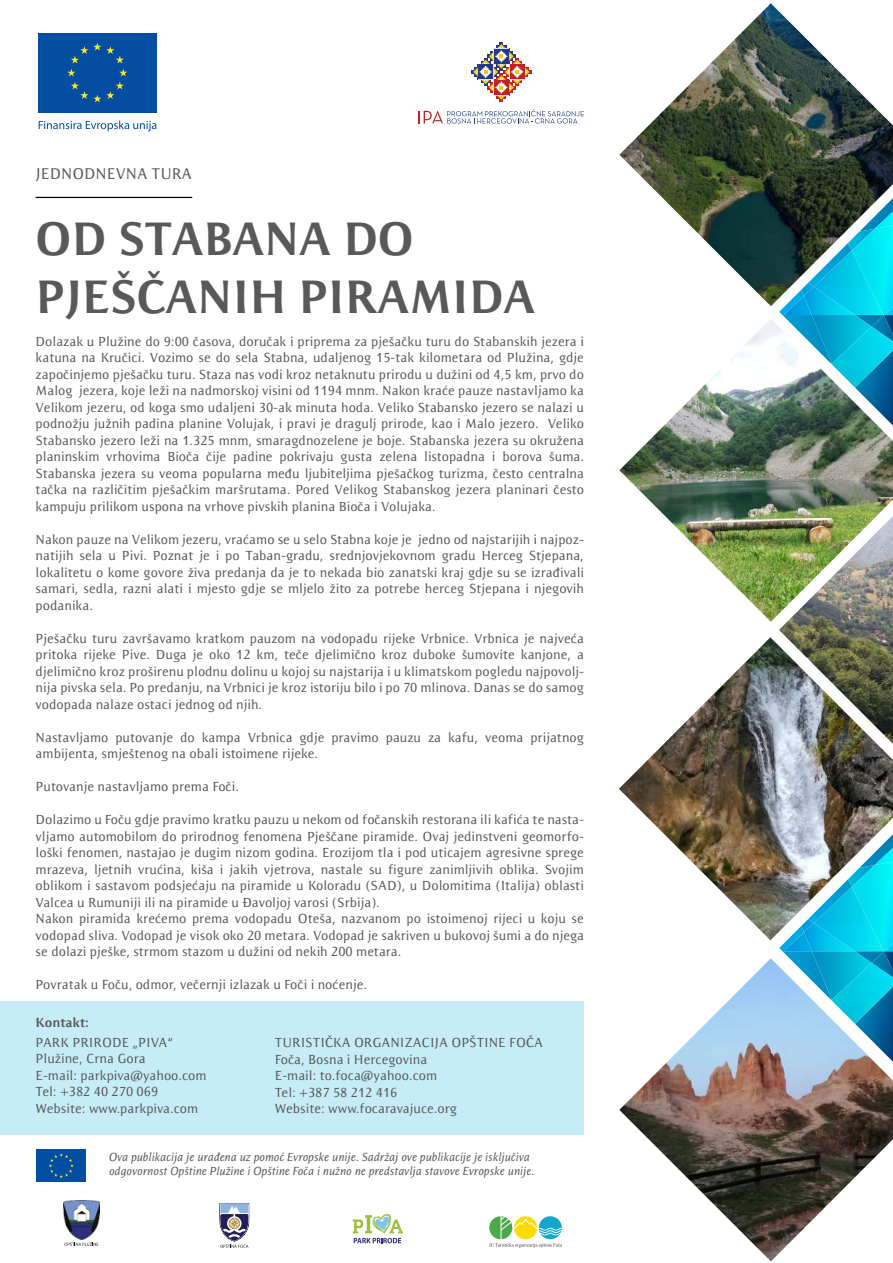
<style>
.page{position:relative;width:893px;height:1263px;background:#fff}
.page>*{position:absolute;margin:0;border:0;box-sizing:border-box;transform-origin:0 0}
.t1{font:700 48.3px/57.9px "Resavska BG Sans";color:#58595b}
.t2{font:15.9px "Resavska BG Sans";color:#58595b}
.t3{font:13.5px/16.5px "Resavska BG Sans";color:#58595b}
.t4{font:700 13.5px "Resavska BG Sans";color:#58595b}
.t5{font:italic 12px/14.4px "Resavska BG Sans";color:#58595b}
</style>
<div class="page">
<div style="left:0;top:1001px;width:584px;height:134px;background:#c6edf7"></div>
<hr style="left:36px;top:197px;width:156px;height:1px;background:#000">
<svg style="left:39px;top:121px;width:117px;height:11px"></svg>
<div style="left:36px;top:31px;width:123px;height:84px;background:linear-gradient(to right,#fff,#fff)"></div>
<div style="left:38px;top:33px;width:119px;height:79px;background:#034ea2"></div>
<svg style="left:71px;top:82px;width:53px;height:20px"></svg>
<svg style="left:67px;top:43px;width:60px;height:33px"></svg>
<svg style="left:353px;top:1214px;width:50px;height:29px"></svg>
<img style="left:64px;top:1200px;width:35px;height:39px">
<svg style="left:64px;top:1242px;width:34px;height:4px"></svg>
<svg style="left:219px;top:1203px;width:30px;height:45px"></svg>
<svg style="left:489px;top:1216px;width:73px;height:31px"></svg>
<svg style="left:472px;top:43px;width:59px;height:58px"></svg>
<svg style="left:419px;top:109px;width:165px;height:15px"></svg>
<img style="left:619px;top:319px;width:274px;height:303px">
<img style="left:619px;top:637px;width:274px;height:303px">
<img style="left:619px;top:958px;width:274px;height:303px">
<img style="left:619px;top:3px;width:274px;height:303px">
<img style="left:831px;top:364px;width:62px;height:62px">
<img style="left:832px;top:364px;width:61px;height:24px">
<svg style="left:779px;top:198px;width:114px;height:166px;background:#30a1b2"></svg>
<img style="left:831px;top:1000px;width:62px;height:62px">
<img style="left:832px;top:1000px;width:61px;height:24px">
<img style="left:779px;top:834px;width:114px;height:166px">
<img style="left:779px;top:516px;width:114px;height:228px">
<svg style="left:36px;top:1149px;width:1px;height:33px"></svg>
<div style="left:37px;top:1149px;width:49px;height:33px;background:#034ea2"></div>
<svg style="left:49px;top:1153px;width:25px;height:25px"></svg>
<p class="t2" style="left:36px;top:164px;width:158px">JEDNODNEVNA TURA</p>
<h1 class="t1" style="left:36px;top:210px;width:501px">OD STABANA DO<br>PJEŠČANIH PIRAMIDA</h1>
<p class="t3" style="left:36px;top:333px;width:550px;text-align:justify">Dolazak u Plužine do 9:00 časova, doručak i priprema za pješačku turu do Stabanskih jezera i katuna na Kručici. Vozimo se do sela Stabna, udaljenog 15-tak kilometara od Plužina, gdje započinjemo pješačku turu. Staza nas vodi kroz netaknutu prirodu u dužini od 4,5 km, prvo do Malog jezera, koje leži na nadmorskoj visini od 1194 mnm. Nakon kraće pauze nastavljamo ka Velikom jezeru, od koga smo udaljeni 30-ak minuta hoda. Veliko Stabansko jezero se nalazi u podnožju južnih padina planine Volujak, i pravi je dragulj prirode, kao i Malo jezero. Veliko Stabansko jezero leži na 1.325 mnm, smaragdnozelene je boje. Stabanska jezera su okružena planinskim vrhovima Bioča čije padine pokrivaju gusta zelena listopadna i borova šuma.<br>Stabanska jezera su veoma popularna među ljubiteljima pješačkog turizma, često centralna tačka na različitim pješačkim maršrutama. Pored Velikog Stabanskog jezera planinari često kampuju prilikom uspona na vrhove pivskih planina Bioča i Volujaka.</p>
<p class="t3" style="left:36px;top:531px;width:550px;text-align:justify">Nakon pauze na Velikom jezeru, vraćamo se u selo Stabna koje je jedno od najstarijih i najpoz&shy;natijih sela u Pivi. Poznat je i po Taban-gradu, srednjovjekovnom gradu Herceg Stjepana, lokalitetu o kome govore živa predanja da je to nekada bio zanatski kraj gdje su se izrađivali samari, sedla, razni alati i mjesto gdje se mljelo žito za potrebe herceg Stjepana i njegovih podanika.</p>
<p class="t3" style="left:36px;top:630px;width:550px;text-align:justify">Pješačku turu završavamo kratkom pauzom na vodopadu rijeke Vrbnice. Vrbnica je najveća pritoka rijeke Pive. Duga je oko 12 km, teče djelimično kroz duboke šumovite kanjone, a djelimično kroz proširenu plodnu dolinu u kojoj su najstarija i u klimatskom pogledu najpovolj&shy;nija pivska sela. Po predanju, na Vrbnici je kroz istoriju bilo i po 70 mlinova. Danas se do samog vodopada nalaze ostaci jednog od njih.</p>
<p class="t3" style="left:36px;top:729px;width:550px">Nastavljamo putovanje do kampa Vrbnica gdje pravimo pauzu za kafu, veoma prijatnog ambijenta, smještenog na obali istoimene rijeke.</p>
<p class="t3" style="left:36px;top:778px;width:205px">Putovanje nastavljamo prema Foči.</p>
<p class="t3" style="left:36px;top:811px;width:550px">Dolazimo u Foču gdje pravimo kratku pauzu u nekom od fočanskih restorana ili kafića te nasta&shy;vljamo automobilom do prirodnog fenomena Pješčane piramide. Ovaj jedinstveni geomorfo&shy;loški fenomen, nastajao je dugim nizom godina. Erozijom tla i pod uticajem agresivne sprege mrazeva, ljetnih vrućina, kiša i jakih vjetrova, nastale su figure zanimljivih oblika. Svojim oblikom i sastavom podsjećaju na piramide u Koloradu (SAD), u Dolomitima (Italija) oblasti Valcea u Rumuniji ili na piramide u Đavoljoj varosi (Srbija).<br>Nakon piramida krećemo prema vodopadu Oteša, nazvanom po istoimenoj rijeci u koju se vodopad sliva. Vodopad je visok oko 20 metara. Vodopad je sakriven u bukovoj šumi a do njega se dolazi pješke, strmom stazom u dužini od nekih 200 metara.</p>
<p class="t3" style="left:36px;top:976px;width:333px">Povratak u Foču, odmor, večernji izlazak u Foči i noćenje.</p>
<p class="t4" style="left:36px;top:1014px;width:55px">Kontakt:</p>
<p class="t3" style="left:36px;top:1034px;width:173px">PARK PRIRODE „PIVA“<br>Plužine, Crna Gora<br>E-mail: parkpiva@yahoo.com<br>Tel: +382 40 270 069<br>Website: www.parkpiva.com</p>
<p class="t3" style="left:275px;top:1034px;width:270px">TURISTIČKA ORGANIZACIJA OPŠTINE FOČA<br>Foča, Bosna i Hercegovina<br>E-mail: to.foca@yahoo.com<br>Tel: +387 58 212 416<br>Website: www.focaravajuce.org</p>
<p class="t5" style="left:109px;top:1150px;width:427px">Ova publikacija je urađena uz pomoć Evropske unije. Sadržaj ove publikacije je isključiva odgovornost Opštine Plužine i Opštine Foča i nužno ne predstavlja stavove Evropske unije.</p>
</div>
